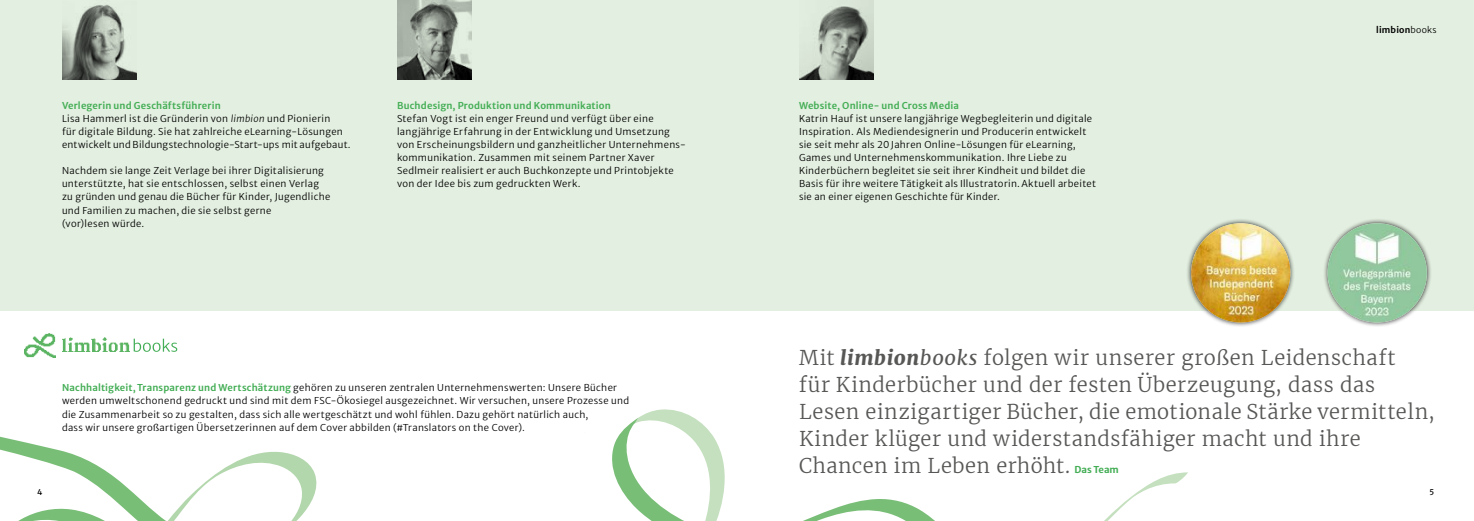
<style>
.page{position:relative;width:1474px;height:521px;background:#fff}
.page>*{position:absolute;margin:0;border:0;box-sizing:border-box;transform-origin:0 0}
.t1{font:300 20.12px/27.1px "Merriweather";letter-spacing:.03em;color:#575756}
.t2{font:9.45px/13.1px "Merriweather Sans";letter-spacing:.035em;color:#000}
.t3{font:600 9.45px "Merriweather Sans";letter-spacing:.015em;color:#44ae56}
.t4{font:600 8.75px "Merriweather Sans";letter-spacing:.02em;color:#000}
.t5{font:7.88px "Merriweather Sans";color:#000}
.s1{font-weight:600;color:#44ae56}
.s2{font-style:italic}
.s3{font-weight:400}
.s4{font-weight:900;font-style:italic}
.s5{font-weight:400;font-style:italic}
.s6{font-family:"Merriweather Sans";font-weight:700;font-size:9.45px;color:#44ae56}
</style>
<div class="page">
<div style="left:0;top:0;width:1473px;height:310px;background:#e3efe0"></div>
<img style="left:397px;top:0;width:74px;height:79px">
<img style="left:799px;top:0;width:74px;height:79px">
<img style="left:62px;top:4px;width:74px;height:75px">
<svg style="left:1104px;top:472px;width:84px;height:49px"></svg>
<svg style="left:803px;top:499px;width:132px;height:22px"></svg>
<svg style="left:0;top:409px;width:725px;height:112px"></svg>
<img style="left:24px;top:333px;width:31px;height:24px">
<img style="left:62px;top:338px;width:67px;height:14px">
<svg style="left:134px;top:339px;width:43px;height:13px"></svg>
<div style="left:1186px;top:219px;width:108px;height:108px;background:#000;opacity:.75"></div>
<img style="left:1191px;top:223px;width:99px;height:99px;border-radius:50px">
<div style="left:1322px;top:219px;width:109px;height:108px;background:#000;opacity:.75"></div>
<img style="left:1327px;top:223px;width:99px;height:99px;border-radius:50px">
<p class="t2" style="left:62px;top:97px;width:290px"><span class="s1">Verlegerin und Geschäftsführerin<br></span>Lisa Hammerl ist die Gründerin von <span class="s2">limbion</span> und Pionierin<br>für digitale Bildung. Sie hat zahlreiche eLearning-Lösungen entwickelt und Bildungstechnologie-Start-ups mit aufgebaut.</p>
<p class="t2" style="left:62px;top:163px;width:270px">Nachdem sie lange Zeit Verlage bei ihrer Digitalisierung unterstützte, hat sie entschlossen, selbst einen Verlag zu gründen und genau die Bücher für Kinder, Jugendliche und Familien zu machen, die sie selbst gerne<br>(vor)lesen würde.</p>
<p class="t3" style="left:397px;top:97px;width:215px">Buchdesign, Produktion und Kommunikation</p>
<p class="t2" style="left:397px;top:111px;width:290px">Stefan Vogt ist ein enger Freund und verfügt über eine langjährige Erfahrung in der Entwicklung und Umsetzung von Erscheinungsbildern und ganzheitlicher Unternehmens&shy;kommunikation. Zusammen mit seinem Partner Xaver Sedlmeir realisiert er auch Buchkonzepte und Printobjekte von der Idee bis zum gedruckten Werk.</p>
<p class="t2" style="left:62px;top:380px;width:568px"><span class="s1">Nachhaltigkeit, Transparenz und Wertschätzung</span> gehören zu unseren zentralen Unternehmenswerten: Unsere Bücher werden umweltschonend gedruckt und sind mit dem FSC-Ökosiegel ausgezeichnet. Wir versuchen, unsere Prozesse und die Zusammenarbeit so zu gestalten, dass sich alle wertgeschätzt und wohl fühlen. Dazu gehört natürlich auch,<br>dass wir unsere großartigen Übersetzerinnen auf dem Cover abbilden (#Translators on the Cover).</p>
<p class="t3" style="left:799px;top:97px;width:161px">Website, Online- und Cross Media</p>
<p class="t2" style="left:799px;top:111px;width:298px">Katrin Hauf ist unsere langjährige Wegbegleiterin und digitale Inspiration. Als Mediendesignerin und Producerin entwickelt sie seit mehr als 20 Jahren Online-Lösungen für eLearning, Games und Unternehmenskommunikation. Ihre Liebe zu Kinderbüchern begleitet sie seit ihrer Kindheit und bildet die Basis für ihre weitere Tätigkeit als Illustratorin. Aktuell arbeitet sie an einer eigenen Geschichte für Kinder.</p>
<p class="t4" style="left:1376px;top:23px;width:62px">limbion<span class="s3">books</span></p>
<p class="t1" style="left:799px;top:343px;width:637px">Mit <span class="s4">limbion</span><span class="s5">books</span> folgen wir unserer großen Leidenschaft<br>für Kinderbücher und der festen Überzeugung, dass das Lesen einzigartiger Bücher, die emotionale Stärke vermitteln, Kinder klüger und widerstandsfähiger macht und ihre Chancen im Leben erhöht. <span class="s6">Das Team</span></p>
<p class="t5" style="left:37px;top:485px;width:7px">4</p>
<p class="t5" style="left:1429px;top:485px;width:6px">5</p>
</div>
